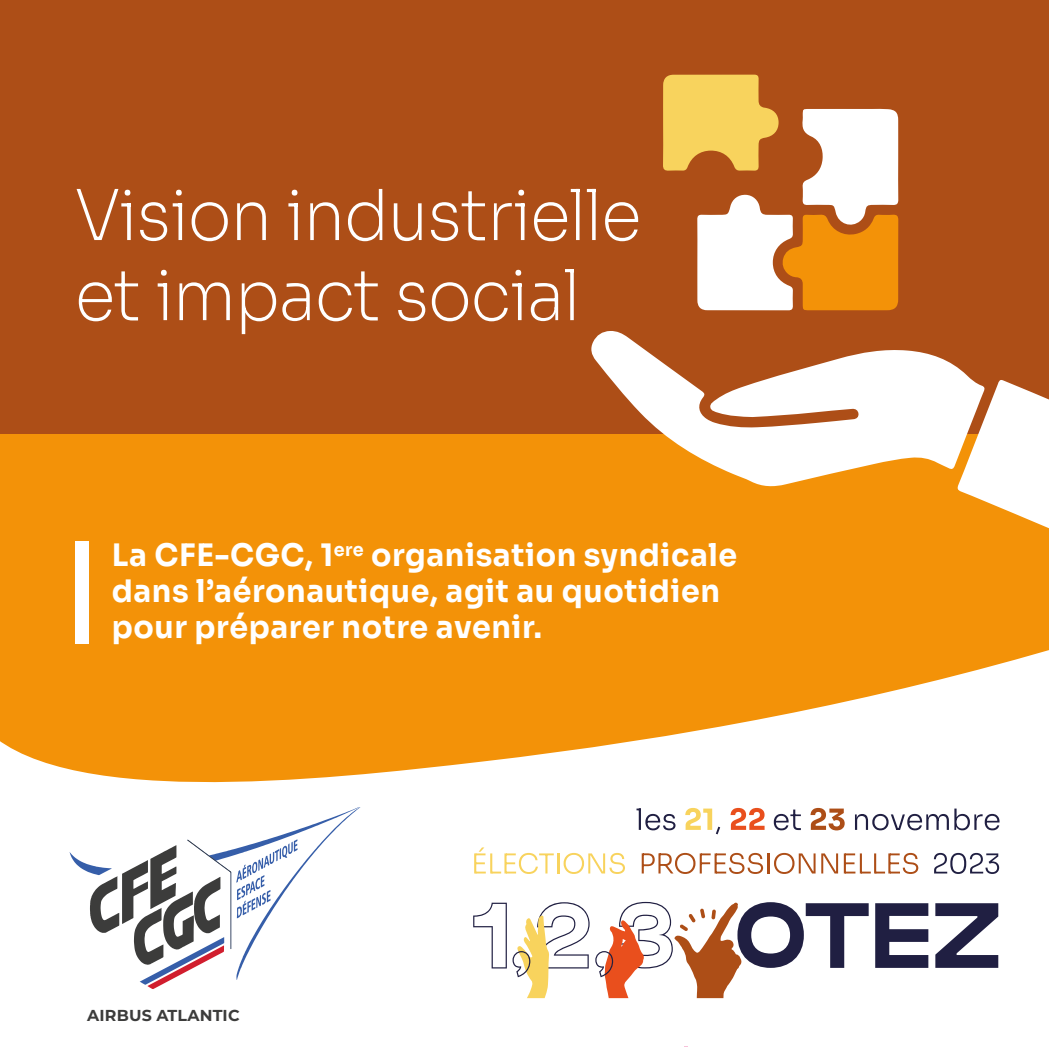
<style>
.page{position:relative;width:1049px;height:1049px;background:#fff}
.page>*{position:absolute;margin:0;border:0;box-sizing:border-box;transform-origin:0 0}
.t1{font:200 70px/80px "Sora";letter-spacing:-.02em;color:#fff;scale:.95 1}
.t2{font:700 31px/35.8px "Sora";letter-spacing:.02em;color:#fff}
.t3{font:700 15.75px "Montserrat";letter-spacing:.01em;color:#3c3c3b}
</style>
<div class="page">
<div style="left:0;top:0;width:1049px;height:974px;background:#ad4e17"></div>
<div style="left:0;top:434px;width:1049px;height:590px;background:#f39208"></div>
<svg style="left:0;top:650px;width:1049px;height:374px;fill:#fff"></svg>
<svg style="left:957px;top:380px;width:92px;height:149px"></svg>
<svg style="left:591px;top:331px;width:394px;height:156px;fill:#fff"></svg>
<svg style="left:663px;top:75px;width:235px;height:235px"></svg>
<div style="left:75px;top:541px;width:13px;height:103px;background:#fff"></div>
<svg style="left:70px;top:807px;width:290px;height:182px;background:#e0e1e4"></svg>
<svg style="left:875px;top:903px;width:53px;height:65px;background:#64637b"></svg>
<svg style="left:935px;top:903px;width:63px;height:65px;background:#7d7c90"></svg>
<svg style="left:473px;top:902px;width:396px;height:96px;background:#d9c9c3"></svg>
<svg style="left:636px;top:808px;width:39px;height:22px"></svg>
<svg style="left:685px;top:808px;width:35px;height:26px"></svg>
<svg style="left:730px;top:808px;width:34px;height:22px"></svg>
<svg style="left:774px;top:809px;width:27px;height:21px"></svg>
<svg style="left:810px;top:808px;width:35px;height:22px"></svg>
<svg style="left:855px;top:808px;width:144px;height:22px;background:#cbcbd3"></svg>
<svg style="left:474px;top:847px;width:12px;height:26px"></svg>
<hr style="left:490px;top:853px;width:2px;height:20px;background:#f8d35d">
<svg style="left:492px;top:853px;width:62px;height:21px"></svg>
<hr style="left:557px;top:853px;width:2px;height:20px;background:#f8d35d">
<svg style="left:563px;top:853px;width:62px;height:21px"></svg>
<svg style="left:642px;top:853px;width:53px;height:21px"></svg>
<hr style="left:700px;top:853px;width:2px;height:20px;background:#ad4e17">
<svg style="left:701px;top:853px;width:62px;height:21px"></svg>
<hr style="left:767px;top:853px;width:3px;height:20px;background:#ad4e17">
<svg style="left:774px;top:853px;width:41px;height:21px"></svg>
<svg style="left:821px;top:853px;width:17px;height:20px"></svg>
<svg style="left:846px;top:871px;width:9px;height:2px"></svg>
<svg style="left:846px;top:862px;width:8px;height:2px"></svg>
<svg style="left:846px;top:853px;width:9px;height:2px"></svg>
<hr style="left:844px;top:853px;width:2px;height:20px;background:#ad4e17">
<hr style="left:860px;top:853px;width:2px;height:20px;background:#ad4e17">
<svg style="left:861px;top:853px;width:57px;height:21px"></svg>
<svg style="left:934px;top:853px;width:65px;height:21px"></svg>
<h1 class="t1" style="left:75px;top:169px;width:598px">Vision industrielle et impact social</h1>
<p class="t2" style="left:112px;top:534px;width:627px">La CFE-CGC, 1<sup>ere</sup> organisation syndicale dans l’aéronautique, agit au quotidien pour préparer notre avenir.</p>
<p class="t3" style="left:87px;top:1004px;width:154px">AIRBUS ATLANTIC</p>
</div>
